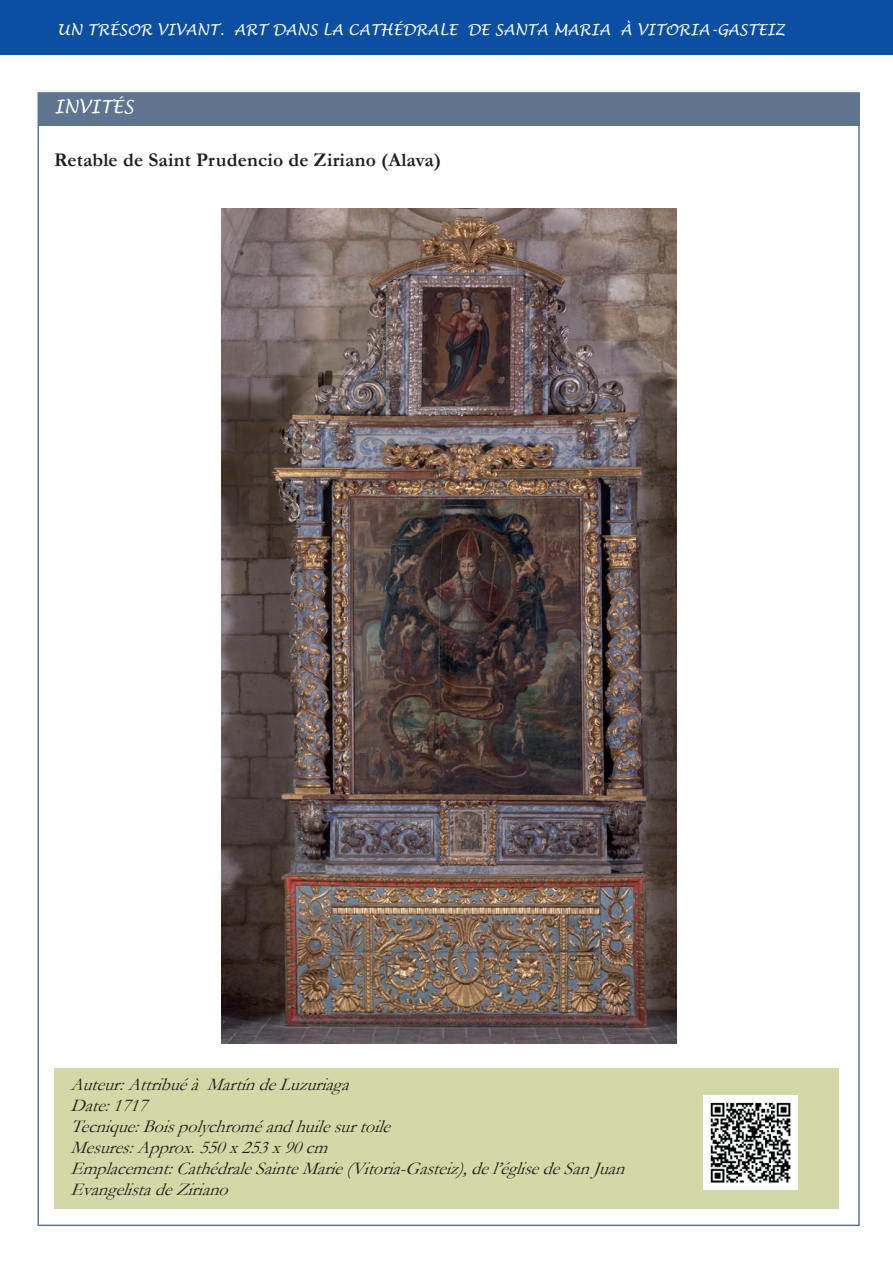
<style>
.page{position:relative;width:893px;height:1263px;background:#fff}
.page>*{position:absolute;margin:0;border:0;box-sizing:border-box;transform-origin:0 0}
.t1{font:700 19.5px "Garamond";letter-spacing:.01em;color:#231f20}
.t2{font:italic 18px/21px "Garamond";color:#231f20}
.t3{font:italic 18px "Lucida Handwriting";color:#fff}
.t4{font:italic 15px "Lucida Handwriting";color:#fff}
</style>
<div class="page">
<div style="left:0;top:0;width:893px;height:54px;background:#0a4fa2"></div>
<div style="left:39px;top:93px;width:820px;height:33px;background:#5e758f"></div>
<img style="left:221px;top:208px;width:456px;height:836px">
<div style="left:54px;top:1069px;width:785px;height:140px;background:#d4d8a6"></div>
<img style="left:704px;top:1095px;width:93px;height:94px">
<p class="t4" style="left:57px;top:20px;width:729px">UN TRÉSOR VIVANT. ART DANS LA CATHÉDRALE DE SANTA MARIA À VITORIA-GASTEIZ</p>
<p class="t3" style="left:54px;top:96px;width:81px">INVITÉS</p>
<p class="t1" style="left:54px;top:147px;width:388px">Retable de Saint Prudencio de Ziriano (Alava)</p>
<p class="t2" style="left:71px;top:1074px;width:563px">Auteur:AttribuéàMartíndeLuzuriaga<br>Date:1717<br>Tecnique:Boispolychroméandhuilesurtoile Mesures:Approx.550x253x90cm Emplacement:CathédraleSainteMarie(Vitoria-Gasteiz),del’églisedeSanJuan EvangelistadeZiriano</p>
</div>
